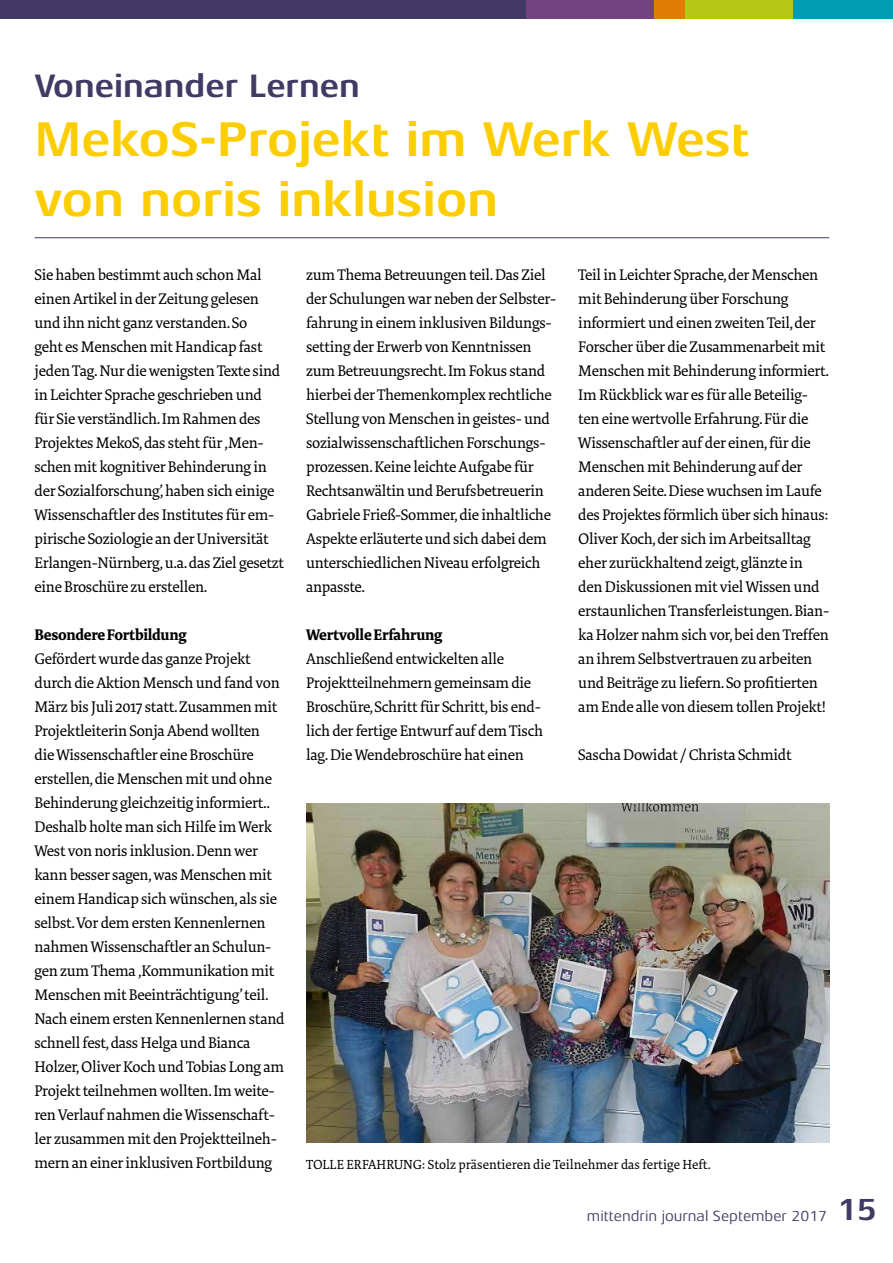
<style>
.page{position:relative;width:893px;height:1263px;background:#fff}
.page>*{position:absolute;margin:0;border:0;box-sizing:border-box;transform-origin:0 0}
.t1{font:700 49.5px/59.4px "Aeonis LT Pro";color:#fccd00}
.t2{font:700 33px "Aeonis LT Pro";color:#423964}
.t3{font:15.75px/24px "Tundra OT";letter-spacing:-.02em;color:#000}
.t4{font:700 15.75px "Tundra OT";letter-spacing:-.02em;color:#000}
.t5{font:15px "Aeonis LT Pro";color:#423964}
.t6{font:13.5px "Tundra OT";color:#000}
.s1{font-weight:700;font-size:31.5px;color:#423965}
</style>
<div class="page">
<div style="left:526px;top:0;width:128px;height:19px;background:#734380"></div>
<div style="left:654px;top:0;width:31px;height:19px;background:#e17c06"></div>
<div style="left:685px;top:0;width:108px;height:19px;background:#b4c814"></div>
<div style="left:793px;top:0;width:100px;height:19px;background:#009cb1"></div>
<div style="left:0;top:0;width:526px;height:19px;background:#423964"></div>
<img style="left:306px;top:804px;width:523px;height:338px">
<hr style="left:35px;top:237px;width:794px;height:1px;background:#423965">
<h2 class="t2" style="left:34px;top:68px;width:327px">Voneinander Lernen</h2>
<h1 class="t1" style="left:34px;top:110px;width:717px">MekoS-Projekt im Werk West von noris inklusion</h1>
<p class="t3" style="left:35px;top:263px;width:251px">Sie haben bestimmt auch schon Mal einen Artikel in der Zeitung gelesen und ihn nicht ganz verstanden. So<br>geht es Menschen mit Handicap fast jeden Tag. Nur die wenigsten Texte sind in Leichter Sprache geschrieben und für Sie verständlich. Im Rahmen des Projektes MekoS, das steht für ‚Men&shy;schen mit kognitiver Behinderung in der Sozialforschung’, haben sich einige Wissenschaftler des Institutes für em&shy;pirische Soziologie an der Universität Erlangen-Nürnberg, u.a. das Ziel gesetzt eine Broschüre zu erstellen.</p>
<p class="t4" style="left:35px;top:625px;width:154px">Besondere Fortbildung</p>
<p class="t3" style="left:35px;top:647px;width:252px">Gefördert wurde das ganze Projekt durch die Aktion Mensch und fand von März bis Juli 2017 statt. Zusammen mit Projektleiterin Sonja Abend wollten<br>die Wissenschaftler eine Broschüre erstellen, die Menschen mit und ohne Behinderung gleichzeitig informiert..<br>Deshalb holte man sich Hilfe im Werk West von noris inklusion. Denn wer kann besser sagen, was Menschen mit einem Handicap sich wünschen, als sie selbst. Vor dem ersten Kennenlernen nahmen Wissenschaftler an Schulun&shy;gen zum Thema ‚Kommunikation mit Menschen mit Beeinträchtigung’ teil.<br>Nach einem ersten Kennenlernen stand schnell fest, dass Helga und Bianca Holzer, Oliver Koch und Tobias Long am Projekt teilnehmen wollten. Im weite&shy;ren Verlauf nahmen die Wissenschaft&shy;ler zusammen mit den Projektteilneh&shy;mern an einer inklusiven Fortbildung</p>
<p class="t3" style="left:306px;top:263px;width:252px">zum Thema Betreuungen teil. Das Ziel der Schulungen war neben der Selbster&shy;fahrung in einem inklusiven Bildungs&shy;setting der Erwerb von Kenntnissen zum Betreuungsrecht. Im Fokus stand hierbei der Themenkomplex rechtliche Stellung von Menschen in geistes- und sozialwissenschaftlichen Forschungs&shy;prozessen. Keine leichte Aufgabe für Rechtsanwältin und Berufsbetreuerin Gabriele Frieß-Sommer, die inhaltliche Aspekte erläuterte und sich dabei dem unterschiedlichen Niveau erfolgreich anpasste.</p>
<p class="t4" style="left:306px;top:625px;width:138px">Wertvolle Erfahrung</p>
<p class="t3" style="left:306px;top:647px;width:238px">Anschließend entwickelten alle Projektteilnehmern gemeinsam die Broschüre, Schritt für Schritt, bis end&shy;lich der fertige Entwurf auf dem Tisch lag. Die Wendebroschüre hat einen</p>
<p class="t3" style="left:578px;top:263px;width:252px">Teil in Leichter Sprache, der Menschen mit Behinderung über Forschung informiert und einen zweiten Teil, der Forscher über die Zusammenarbeit mit Menschen mit Behinderung informiert.<br>Im Rückblick war es für alle Beteilig&shy;ten eine wertvolle Erfahrung. Für die Wissenschaftler auf der einen, für die Menschen mit Behinderung auf der anderen Seite. Diese wuchsen im Laufe des Projektes förmlich über sich hinaus:<br>Oliver Koch, der sich im Arbeitsalltag eher zurückhaltend zeigt, glänzte in den Diskussionen mit viel Wissen und erstaunlichen Transferleistungen. Bian&shy;ka Holzer nahm sich vor, bei den Treffen an ihrem Selbstvertrauen zu arbeiten und Beiträge zu liefern. So profitierten am Ende alle von diesem tollen Projekt!</p>
<p class="t3" style="left:578px;top:743px;width:215px">Sascha Dowidat / Christa Schmidt</p>
<p class="t6" style="left:306px;top:1156px;width:406px">TOLLE ERFAHRUNG: Stolz präsentieren die Teilnehmer das fertige Heft.</p>
<p class="t5" style="left:587px;top:1207px;width:291px">mittendrin journal September 2017 <span class="s1">15</span></p>
</div>
